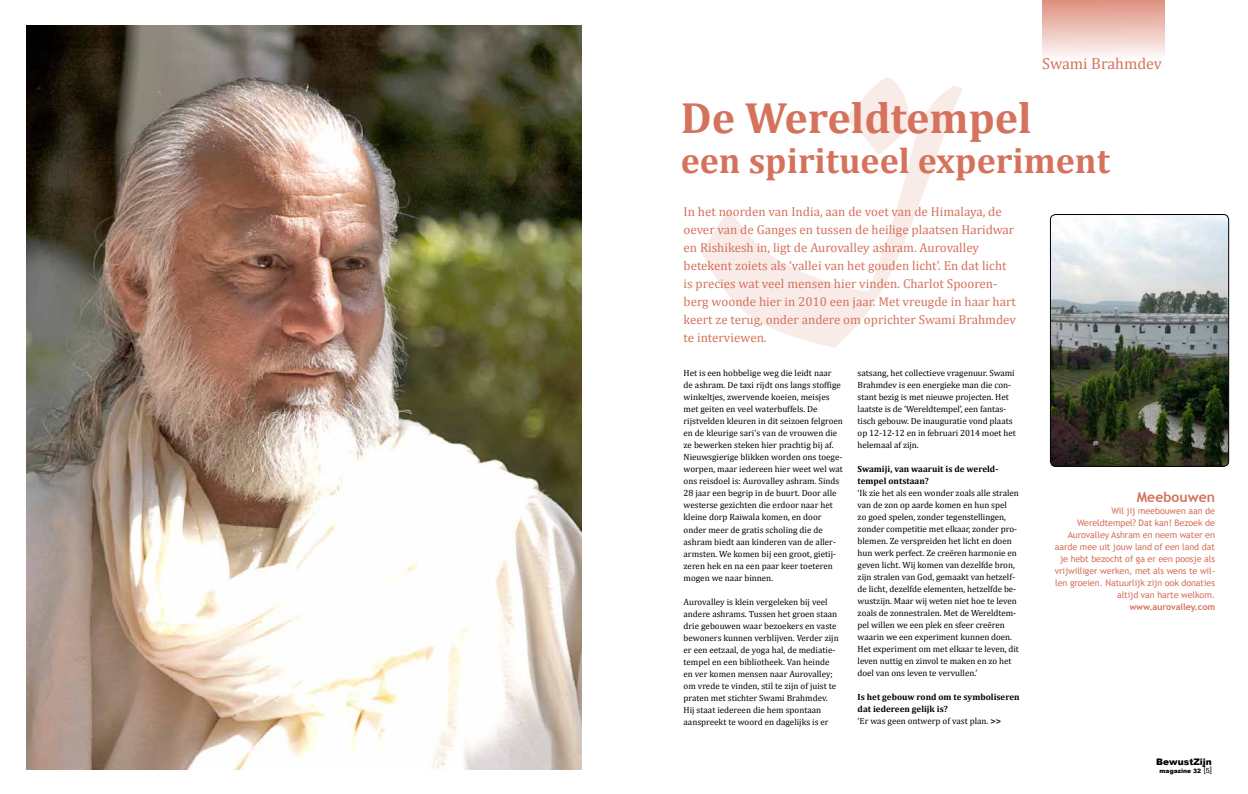
<style>
.page{position:relative;width:1248px;height:794px;background:#fff}
.page>*{position:absolute;margin:0;border:0;box-sizing:border-box;transform-origin:0 0}
.t1{font:300px "Matura MT Script Capitals";color:#d5725c}
.t2{font:700 44px "Cambria";color:#d5725c}
.t3{font:700 36px "Cambria";color:#d5725c}
.t4{font:16px "Cambria";color:#d5725c}
.t5{font:700 14px "Trebuchet MS";color:#d5725c}
.t6{font:13px/18px "Cambria";color:#d5725c}
.t7{font:9px/12px "Cambria";letter-spacing:-.005em;color:#000}
.t8{font:9px/12px "Trebuchet MS";letter-spacing:-.01em;color:#d5725c;text-align:right}
.t9{font:700 9px/12px "Cambria";color:#000}
.t10{font:700 9px "Trebuchet MS";letter-spacing:-.01em;color:#d5725c}
.t11{font:900 9px "Arial";color:#000}
.t12{font:900 6px "Arial";color:#000}
.s1{font-weight:400}
.s2{font-family:"Inai Mathi";font-weight:400;font-size:9px}
</style>
<div class="page">
<img style="left:27px;top:26px;width:554px;height:744px">
<img style="left:1051px;top:214px;width:177px;height:252px">
<div style="left:1049px;top:214px;width:179px;height:253px;border:1px solid #000;border-radius:5px"></div>
<div style="left:1041px;top:0;width:123px;height:71px;background:linear-gradient(to bottom,#de9281,#fff)"></div>
<h3 class="t4" style="left:1042px;top:54px;width:121px">Swami Brahmdev</h3>
<h1 class="t1" style="left:696px;top:-3px;width:251px">I</h1>
<h2 class="t2" style="left:680px;top:87px;width:352px">De Wereldtempel</h2>
<h3 class="t3" style="left:680px;top:135px;width:430px">een spiritueel experiment</h3>
<p class="t6" style="left:683px;top:202px;width:332px">In het noorden van India, aan de voet van de Himalaya, de oever van de Ganges en tussen de heilige plaatsen Haridwar en Rishikesh in, ligt de Aurovalley ashram. Aurovalley betekent zoiets als ‘vallei van het gouden licht’. En dat licht is precies wat veel mensen hier vinden. Charlot Spooren-</p>
<h3 class="t6" style="left:683px;top:292px;width:334px;text-align:justify">berg woonde hier in 2010 een jaar. Met vreugde in haar hart keert ze terug, onder andere om oprichter Swami Brahmdev te interviewen.</h3>
<p class="t7" style="left:683px;top:367px;width:161px">Het is een hobbelige weg die leidt naar de ashram. De taxi rijdt ons langs stoffige winkeltjes, zwervende koeien, meisjes met geiten en veel waterbuffels. De rijstvelden kleuren in dit seizoen felgroen en de kleurige sari’s van de vrouwen die ze bewerken steken hier prachtig bij af.<br>Nieuwsgierige blikken worden ons toege&shy;worpen, maar iedereen hier weet wel wat ons reisdoel is: Aurovalley ashram. Sinds 28 jaar een begrip in de buurt. Door alle westerse gezichten die erdoor naar het kleine dorp Raiwala komen, en door onder meer de gratis scholing die de ashram biedt aan kinderen van de aller&shy;armsten. We komen bij een groot, gietij&shy;zeren hek en na een paar keer toeteren mogen we naar binnen.</p>
<p class="t7" style="left:683px;top:595px;width:157px">Aurovalley is klein vergeleken bij veel andere ashrams. Tussen het groen staan drie gebouwen waar bezoekers en vaste bewoners kunnen verblijven. Verder zijn er een eetzaal, de yoga hal, de mediatie&shy;tempel en een bibliotheek. Van heinde en ver komen mensen naar Aurovalley; om vrede te vinden, stil te zijn of juist te praten met stichter Swami Brahmdev.<br>Hij staat iedereen die hem spontaan aanspreekt te woord en dagelijks is er</p>
<p class="t7" style="left:857px;top:367px;width:160px">satsang, het collectieve vragenuur. Swami Brahmdev is een energieke man die con&shy;stant bezig is met nieuwe projecten. Het laatste is de ‘Wereldtempel’, een fantas&shy;tisch gebouw. De inauguratie vond plaats op 12-12-12 en in februari 2014 moet het helemaal af zijn.</p>
<p class="t9" style="left:857px;top:463px;width:142px">Swamiji, van waaruit is de wereld&shy;tempel ontstaan?</p>
<p class="t7" style="left:857px;top:487px;width:163px">‘Ik zie het als een wonder zoals alle stralen van de zon op aarde komen en hun spel<br>zo goed spelen, zonder tegenstellingen, zonder competitie met elkaar, zonder pro&shy;blemen. Ze verspreiden het licht en doen hun werk perfect. Ze creëren harmonie en geven licht. Wij komen van dezelfde bron, zijn stralen van God, gemaakt van hetzelf&shy;de licht, dezelfde elementen, hetzelfde be&shy;wustzijn. Maar wij weten niet hoe te leven zoals de zonnestralen. Met de Wereldtem&shy;pel willen we een plek en sfeer creëren waarin we een experiment kunnen doen.<br>Het experiment om met elkaar te leven, dit leven nuttig en zinvol te maken en zo het doel van ons leven te vervullen.’</p>
<p class="t9" style="left:857px;top:691px;width:163px">Is het gebouw rond om te symboliseren dat iedereen gelijk is?<br><span class="s1">‘Er was geen ontwerp of vast plan.</span> &gt;&gt;</p>
<h3 class="t5" style="left:1136px;top:488px;width:80px">Meebouwen</h3>
<p class="t8" style="left:1054px;top:504px;width:162px">Wil jij meebouwen aan de Wereldtempel? Dat kan! Bezoek de Aurovalley Ashram en neem water en aarde mee uit jouw land of een land dat je hebt bezocht of ga er een poosje als vrijwilliger werken, met als wens te wil&shy;len groeien. Natuurlijk zijn ook donaties altijd van harte welkom.</p>
<p class="t10" style="left:1129px;top:600px;width:87px">www.aurovalley.com</p>
<p class="t11" style="left:1156px;top:754px;width:57px">BewustZijn</p>
<p class="t12" style="left:1159px;top:766px;width:54px">magazine 32 <span class="s2">[5]</span></p>
</div>
